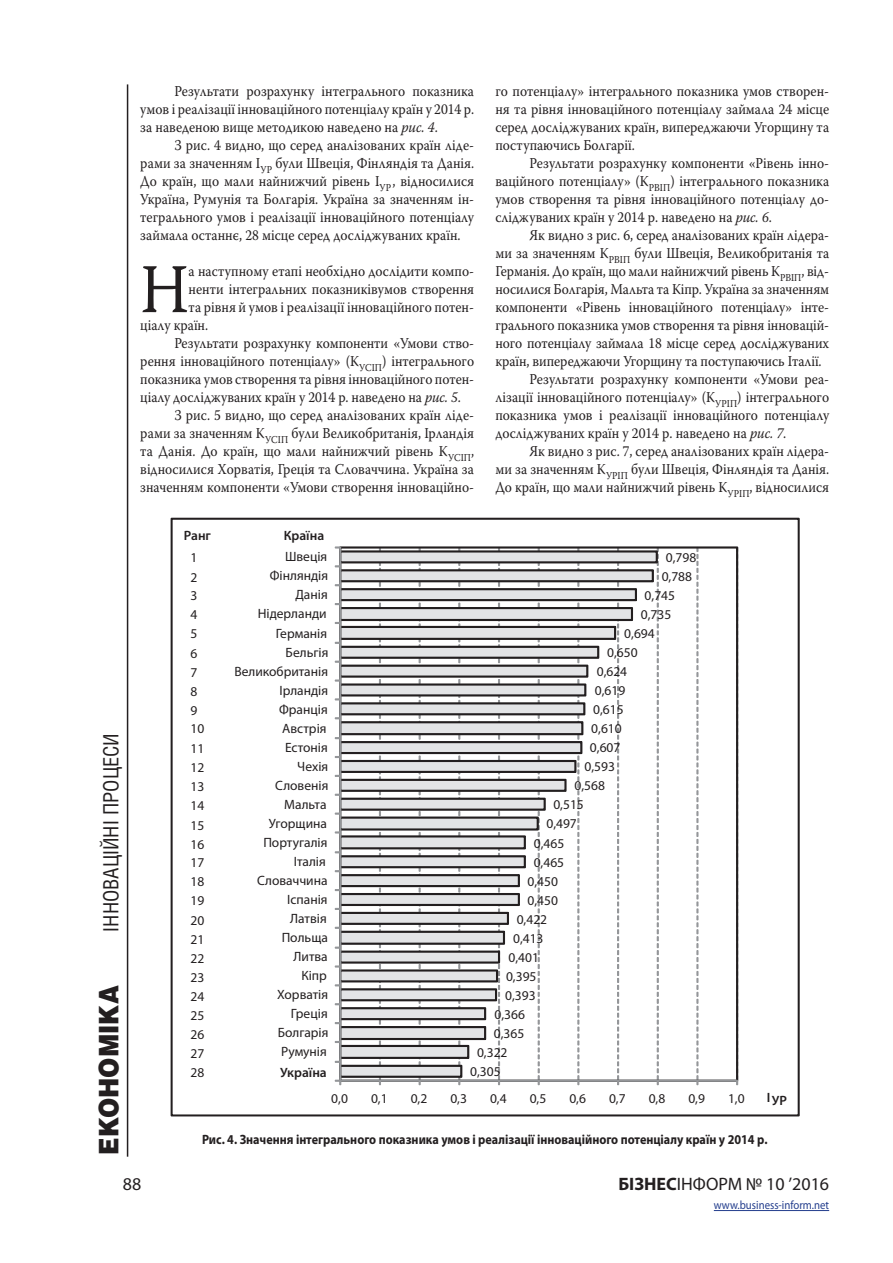
<style>
.page{position:relative;width:893px;height:1263px;background:#fff}
.page>*{position:absolute;margin:0;border:0;box-sizing:border-box;transform-origin:0 0}
.Osnova{font:69.6px "Warnock Pro";color:#231f20;scale:.9 1}
.t1{font:900 27px "Helios";color:#231f20;scale:.9 1}
.t2{font:21px "Helios Cond";color:#231f20}
.t3{font:18px "Myriad Pro";color:#231f20}
.Osnova-2{font:15px/18px "Warnock Pro";color:#231f20;text-align:justify;scale:.9 1}
.t4{font:13.5px/19px "Myriad Pro";color:#231f20}
.Title_table{font:700 13.5px "Myriad Pro";color:#231f20;scale:.9 1}
.t5{font:600 13.5px "Myriad Pro";color:#231f20}
.t6{font:12px "Myriad Pro";color:#253f8e;scale:.9 1}
.s1{font-style:italic}
.s2{font-weight:700}
</style>
<div class="page">
<hr style="left:127px;top:84px;width:1px;height:1073px;background:#231f20">
<hr style="left:714px;top:1210px;width:115px;height:1px;background:#253f8e">
<svg style="left:171px;top:518px;width:628px;height:598px"></svg>
<h3 class="t2" style="left:98px;top:931px;width:200px;rotate:-90deg">інноваційні процеси</h3>
<h2 class="t1" style="left:92px;top:1154px;width:189px;rotate:-90deg">ЕКОНОМІКА</h2>
<p class="Osnova-2" style="left:140px;top:82px;width:372px;text-indent:34px">Результати розрахунку інтегрального показника умов і реалізації інноваційного потенціалу країн у 2014 р. за наведеною вище методикою наведено на <span class="s1">рис. 4</span>.</p>
<p class="Osnova-2" style="left:140px;top:136px;width:372px;text-indent:34px">З рис. 4 видно, що серед аналізованих країн ліде&shy;рами за значенням І<sub>УР</sub> були Швеція, Фінляндія та Данія.<br>До країн, що мали найнижчий рівень І<sub>УР</sub>, відносилися Україна, Румунія та Болгарія. Україна за значенням ін&shy;тегрального умов і реалізації інноваційного потенціалу займала останнє, 28 місце серед досліджуваних країн.</p>
<p class="Osnova" style="left:140px;top:247px;width:55px">Н</p>
<p class="Osnova-2" style="left:189px;top:262px;width:319px">а наступному етапі необхідно дослідити компо-</p>
<p class="Osnova-2" style="left:189px;top:280px;width:319px">ненти інтегральних показниківумов створення</p>
<p class="Osnova-2" style="left:189px;top:298px;width:319px">та рівня й умов і реалізації інноваційного потен-</p>
<p class="Osnova-2" style="left:140px;top:316px;width:77px">ціалу країн.</p>
<p class="Osnova-2" style="left:140px;top:334px;width:372px;text-indent:34px">Результати розрахунку компоненти «Умови ство&shy;рення інноваційного потенціалу» (К<sub>УСІП</sub>) інтегрального показника умов створення та рівня інноваційного потен&shy;ціалу досліджуваних країн у 2014 р. наведено на <span class="s1">рис. 5</span>.</p>
<p class="Osnova-2" style="left:140px;top:406px;width:372px;text-indent:34px">З рис. 5 видно, що серед аналізованих країн ліде&shy;рами за значенням К<sub>УСІП</sub> були Великобританія, Ірландія та Данія. До країн, що мали найнижчий рівень К<sub>УСІП</sub>, відносилися Хорватія, Греція та Словаччина. Україна за значенням компоненти «Умови створення інноваційно-</p>
<p class="Osnova-2" style="left:495px;top:82px;width:372px">го потенціалу» інтегрального показника умов створен&shy;ня та рівня інноваційного потенціалу займала 24 місце серед досліджуваних країн, випереджаючи Угорщину та поступаючись Болгарії.</p>
<p class="Osnova-2" style="left:495px;top:154px;width:372px;text-indent:34px">Результати розрахунку компоненти «Рівень інно&shy;ваційного потенціалу» (К<sub>РВІП</sub>) інтегрального показника умов створення та рівня інноваційного потенціалу до&shy;сліджуваних країн у 2014 р. наведено на <span class="s1">рис. 6</span>.</p>
<p class="Osnova-2" style="left:495px;top:226px;width:372px;text-indent:34px">Як видно з рис. 6, серед аналізованих країн лідера&shy;ми за значенням К<sub>РВІП</sub> були Швеція, Великобританія та Германія. До країн, що мали найнижчий рівень К<sub>РВІП</sub>, від&shy;носилися Болгарія, Мальта та Кіпр. Україна за значенням компоненти «Рівень інноваційного потенціалу» інте&shy;грального показника умов створення та рівня інновацій&shy;ного потенціалу займала 18 місце серед досліджуваних країн, випереджаючи Угорщину та поступаючись Італії.</p>
<p class="Osnova-2" style="left:495px;top:370px;width:372px;text-indent:34px">Результати розрахунку компоненти «Умови реа&shy;лізації інноваційного потенціалу» (К<sub>УРІП</sub>) інтегрального показника умов і реалізації інноваційного потенціалу досліджуваних країн у 2014 р. наведено на <span class="s1">рис. 7</span>.</p>
<p class="Osnova-2" style="left:495px;top:442px;width:372px;text-indent:34px">Як видно з рис. 7, серед аналізованих країн лідера&shy;ми за значенням К<sub>УРІП</sub> були Швеція, Фінляндія та Данія.<br>До країн, що мали найнижчий рівень К<sub>УРІП</sub>, відносилися</p>
<p class="t5" style="left:184px;top:526px;width:29px">Ранг</p>
<p class="t5" style="left:284px;top:526px;width:42px">Країна</p>
<p class="t4" style="left:190px;top:547px;width:15px">1<br>2<br>3<br>4<br>5<br>6<br>7<br>8<br>9<br>10<br>11<br>12<br>13<br>14<br>15<br>16<br>17<br>18<br>19<br>20<br>21<br>22<br>23<br>24<br>25<br>26<br>27<br>28</p>
<p class="t4" style="left:285px;top:547px;width:44px">Швеція</p>
<p class="t4" style="left:270px;top:566px;width:60px">Фінляндія</p>
<p class="t4" style="left:295px;top:585px;width:34px">Данія</p>
<p class="t4" style="left:258px;top:604px;width:70px">Нідерланди</p>
<p class="t4" style="left:276px;top:623px;width:53px">Германія</p>
<p class="t4" style="left:286px;top:642px;width:44px">Бельгія</p>
<p class="t4" style="left:234px;top:661px;width:95px">Великобританія</p>
<p class="t4" style="left:279px;top:680px;width:50px">Ірландія</p>
<p class="t4" style="left:279px;top:699px;width:50px">Франція</p>
<p class="t4" style="left:282px;top:718px;width:46px">Австрія</p>
<p class="t4" style="left:285px;top:737px;width:44px">Естонія</p>
<p class="t4" style="left:297px;top:756px;width:32px">Чехія</p>
<p class="t4" style="left:275px;top:775px;width:55px">Словенія</p>
<p class="t4" style="left:284px;top:795px;width:44px">Мальта</p>
<p class="t4" style="left:269px;top:814px;width:60px">Угорщина</p>
<p class="t4" style="left:263px;top:833px;width:66px">Португалія</p>
<p class="t4" style="left:294px;top:852px;width:33px">Італія</p>
<p class="t4" style="left:257px;top:871px;width:72px">Словаччина</p>
<p class="t4" style="left:287px;top:890px;width:42px">Іспанія</p>
<p class="t4" style="left:290px;top:909px;width:38px">Латвія</p>
<p class="t4" style="left:282px;top:928px;width:48px">Польща</p>
<p class="t4" style="left:294px;top:947px;width:36px">Литва</p>
<p class="t4" style="left:301px;top:966px;width:27px">Кіпр</p>
<p class="t4" style="left:277px;top:985px;width:53px">Хорватія</p>
<p class="t4" style="left:291px;top:1004px;width:38px">Греція</p>
<p class="t4" style="left:278px;top:1023px;width:52px">Болгарія</p>
<p class="t4" style="left:281px;top:1042px;width:47px">Румунія</p>
<p class="t5" style="left:280px;top:1064px;width:48px">Україна</p>
<p class="t4" style="left:666px;top:548px;width:32px">0,798</p>
<p class="t4" style="left:662px;top:567px;width:32px">0,788</p>
<p class="t4" style="left:645px;top:586px;width:32px">0,745</p>
<p class="t4" style="left:641px;top:605px;width:32px">0,735</p>
<p class="t4" style="left:624px;top:624px;width:32px">0,694</p>
<p class="t4" style="left:607px;top:643px;width:32px">0,650</p>
<p class="t4" style="left:597px;top:662px;width:32px">0,624</p>
<p class="t4" style="left:595px;top:681px;width:32px">0,619</p>
<p class="t4" style="left:593px;top:700px;width:32px">0,615</p>
<p class="t4" style="left:591px;top:719px;width:32px">0,610</p>
<p class="t4" style="left:590px;top:738px;width:32px">0,607</p>
<p class="t4" style="left:584px;top:757px;width:32px">0,593</p>
<p class="t4" style="left:575px;top:776px;width:32px">0,568</p>
<p class="t4" style="left:553px;top:795px;width:32px">0,515</p>
<p class="t4" style="left:546px;top:814px;width:32px">0,497</p>
<p class="t4" style="left:534px;top:833px;width:32px">0,465</p>
<p class="t4" style="left:534px;top:852px;width:32px">0,465</p>
<p class="t4" style="left:528px;top:871px;width:32px">0,450</p>
<p class="t4" style="left:528px;top:890px;width:32px">0,450</p>
<p class="t4" style="left:517px;top:909px;width:32px">0,422</p>
<p class="t4" style="left:513px;top:928px;width:32px">0,413</p>
<p class="t4" style="left:508px;top:947px;width:32px">0,401</p>
<p class="t4" style="left:506px;top:966px;width:32px">0,395</p>
<p class="t4" style="left:505px;top:985px;width:32px">0,393</p>
<p class="t4" style="left:494px;top:1004px;width:32px">0,366</p>
<p class="t4" style="left:494px;top:1024px;width:32px">0,365</p>
<p class="t4" style="left:477px;top:1043px;width:32px">0,322</p>
<p class="t4" style="left:470px;top:1062px;width:32px">0,305</p>
<p class="t4" style="left:331px;top:1089px;width:18px">0,0</p>
<p class="t4" style="left:371px;top:1089px;width:18px">0,1</p>
<p class="t4" style="left:411px;top:1089px;width:18px">0,2</p>
<p class="t4" style="left:450px;top:1089px;width:18px">0,3</p>
<p class="t4" style="left:490px;top:1089px;width:18px">0,4</p>
<p class="t4" style="left:530px;top:1089px;width:18px">0,5</p>
<p class="t4" style="left:569px;top:1089px;width:18px">0,6</p>
<p class="t4" style="left:609px;top:1089px;width:18px">0,7</p>
<p class="t4" style="left:649px;top:1089px;width:18px">0,8</p>
<p class="t4" style="left:688px;top:1089px;width:18px">0,9</p>
<p class="t4" style="left:728px;top:1089px;width:18px">1,0</p>
<p class="t5" style="left:767px;top:1092px;width:22px">ІУР</p>
<p class="Title_table" style="left:202px;top:1131px;width:630px">Рис. 4. Значення інтегрального показника умов і реалізації інноваційного потенціалу країн у 2014 р.</p>
<p class="t3" style="left:123px;top:1173px;width:20px">88</p>
<p class="t3" style="left:618px;top:1173px;width:212px"><span class="s2">БІЗНЕС</span>ІНФОРМ № 10 ’2016</p>
<p class="t6" style="left:714px;top:1198px;width:130px">www.business-inform.net</p>
</div>
